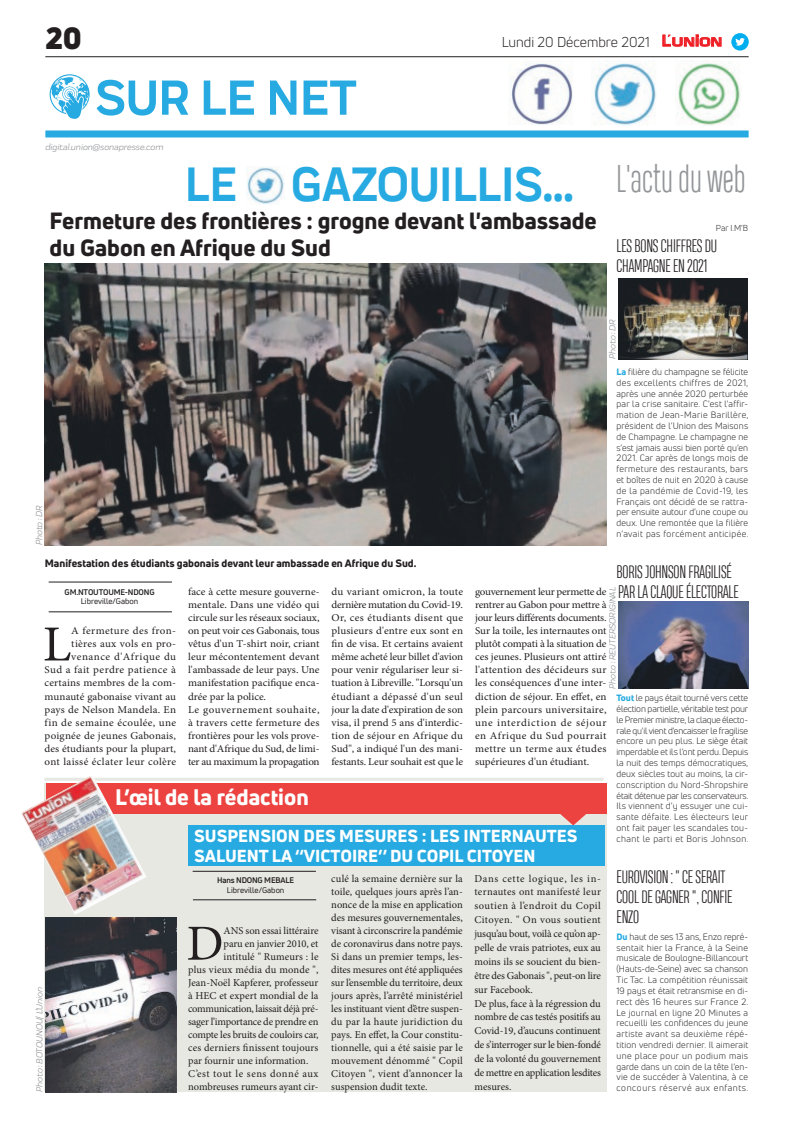
<style>
.page{position:relative;width:794px;height:1129px;background:#fff}
.page>*{position:absolute;margin:0;border:0;box-sizing:border-box;transform-origin:0 0}
.t1{font:700 51px "Praktika";color:#26aae1}
.t2{font:50.5px "Minion Pro";color:#231f20}
.t3{font:50.5px "Minion Pro";color:#231f20;scale:1.05 1}
.t4{font:700 50px "Praktika";color:#26aae1;scale:.95 1}
.t5{font:300 36px "Heading Compressed Pro";color:#939598;scale:.9 1}
.t6{font:900 30px "Uni Neue";color:#231f20}
.t7{font:800 23px/27.6px "Uni Neue";color:#231f20}
.t8{font:800 22px "Uni Neue";color:#fff}
.t9{font:300 17px/20.4px "Heading Compressed Pro";letter-spacing:-.01em;color:#231f20}
.t10{font:800 17px/20.4px "Uni Neue";color:#fff}
.t11{font:14px "Uni Neue";color:#231f20}
.t12{font:10.5px/13px "Minion Pro";color:#231f20;text-align:justify}
.t13{font:10.5px/13px "Minion Pro";color:#231f20;text-align:justify;scale:1.05 1}
.t14{font:10.5px/13px "Minion Pro";letter-spacing:.02em;color:#231f20;text-align:right;scale:1.05 1}
.t15{font:800 10.5px "Uni Neue";color:#231f20}
.t16{font:10.5px "Minion Pro";letter-spacing:-.025em;color:#231f20}
.t17{font:10.5px "Minion Pro";letter-spacing:-.02em;color:#231f20}
.t18{font:10.5px "Minion Pro";letter-spacing:.045em;color:#231f20}
.t19{font:9px/10.8px "Uni Neue";letter-spacing:.035em;color:#231f20;text-align:justify}
.t20{font:italic 9px "Praktika";color:#818386}
.t21{font:8.5px "Uni Neue";color:#231f20}
.t22{font:700 8px "Uni Neue";letter-spacing:-.02em;color:#231f20}
.t23{font:8px "Uni Neue";color:#231f20}
.s1{font-family:"Eurostile";font-weight:600;font-size:14.9px;color:#ee1d23}
.s2{font-family:"Eurostile";font-weight:600;font-size:11.4px;color:#ee1d23}
.s3{font-weight:800;color:#26aae1}
</style>
<div class="page">
<hr style="left:45px;top:56px;width:703px;height:1px;background:#231f20">
<div style="left:45px;top:130px;width:703px;height:7px;background:#26aae1"></div>
<svg style="left:662px;top:34px;width:60px;height:13px"></svg>
<div style="left:731px;top:33px;width:17px;height:18px;background:#00aeef;border-radius:50%"></div>
<svg style="left:735px;top:38px;width:10px;height:8px"></svg>
<img style="left:508px;top:62px;width:65px;height:63px">
<img style="left:593px;top:62px;width:64px;height:64px">
<img style="left:675px;top:62px;width:66px;height:64px">
<svg style="left:50px;top:74px;width:40px;height:45px"></svg>
<img style="left:246px;top:167px;width:38px;height:37px">
<hr style="left:44px;top:777px;width:559px;height:3px;background:#e7e8e2">
<div style="left:44px;top:782px;width:562px;height:309px;background:#e7e8e2"></div>
<div style="left:46px;top:782px;width:560px;height:31px;background:#ec4240"></div>
<img style="left:22px;top:776px;width:125px;height:138px">
<svg style="left:559px;top:813px;width:28px;height:12px"></svg>
<img style="left:618px;top:278px;width:129px;height:81px">
<img style="left:618px;top:601px;width:130px;height:87px">
<div style="left:189px;top:825px;width:416px;height:40px;background:#26aae1"></div>
<hr style="left:193px;top:899px;width:123px;height:1px;background:#231f20">
<hr style="left:193px;top:871px;width:123px;height:1px;background:#231f20">
<img style="left:45px;top:917px;width:132px;height:174px">
<hr style="left:49px;top:611px;width:123px;height:1px;background:#231f20">
<hr style="left:49px;top:581px;width:123px;height:1px;background:#231f20">
<img style="left:45px;top:264px;width:561px;height:281px">
<h3 class="t6" style="left:45px;top:17px;width:38px">20</h3>
<h1 class="t1" style="left:95px;top:57px;width:263px">SUR LE NET</h1>
<p class="t20" style="left:45px;top:140px;width:120px">digital.union@sonapresse.com</p>
<h3 class="t11" style="left:502px;top:33px;width:222px">Lundi 20 Décembre 2021 <span class="s1">L</span><span class="s2">UNION</span></h3>
<h3 class="t4" style="left:185px;top:145px;width:410px">LE GAZOUILLIS...</h3>
<h3 class="t7" style="left:50px;top:206px;width:548px">Fermeture des frontières : grogne devant l'ambassade du Gabon en Afrique du Sud</h3>
<h3 class="t5" style="left:616px;top:158px;width:145px">L'actu du web</h3>
<p class="t21" style="left:716px;top:223px;width:34px">Par I.M'B</p>
<h3 class="t9" style="left:616px;top:237px;width:102px">LES BONS CHIFFRES DU<br>CHAMPAGNE EN 2021</h3>
<p class="t20" style="left:606px;top:359px;width:41px;rotate:-90deg">Photo : DR</p>
<p class="t19" style="left:616px;top:366px;width:133px"><span class="s3">La</span> filière du champagne se félicite des excellents chiffres de 2021, après une année 2020 perturbée par la crise sanitaire. C'est l'affir&shy;mation de Jean-Marie Barillère, président de l’Union des Maisons de Champagne. Le champagne ne s’est jamais aussi bien porté qu’en 2021. Car après de longs mois de fermeture des restaurants, bars et boîtes de nuit en 2020 à cause de la pandémie de Covid-19, les Français ont décidé de se rattra&shy;per ensuite autour d’une coupe ou deux. Une remontée que la filière n’avait pas forcément anticipée.</p>
<h3 class="t9" style="left:616px;top:563px;width:124px">BORIS JOHNSON FRAGILISÉ<br>PAR LA CLAQUE ÉLECTORALE</h3>
<p class="t20" style="left:33px;top:545px;width:41px;rotate:-90deg">Photo : DR</p>
<p class="t15" style="left:45px;top:556px;width:373px">Manifestation des étudiants gabonais devant leur ambassade en Afrique du Sud.</p>
<p class="t20" style="left:606px;top:688px;width:103px;rotate:-90deg">Photo : REUTERSORIGINAL</p>
<p class="t13" style="left:188px;top:585px;width:127px;text-align:left">face à cette mesure gouverne&shy;mentale. Dans une vidéo qui circule sur les réseaux sociaux, on peut voir ces Gabonais, tous vêtus d'un T-shirt noir, criant leur mécontentement devant l'ambassade de leur pays. Une manifestation pacifique enca&shy;drée par la police.<br>Le gouvernement souhaite, à travers cette fermeture des frontières pour les vols prove&shy;nant d'Afrique du Sud, de limi&shy;ter au maximum la propagation</p>
<p class="t13" style="left:331px;top:585px;width:127px">du variant omicron, la toute dernière mutation du Covid-19.<br>Or, ces étudiants disent que plusieurs d'entre eux sont en fin de visa. Et certains avaient même acheté leur billet d'avion pour venir régulariser leur si&shy;tuation à Libreville. "Lorsqu'un étudiant a dépassé d'un seul jour la date d'expiration de son visa, il prend 5 ans d'interdic&shy;tion de séjour en Afrique du Sud", a indiqué l'un des mani&shy;festants. Leur souhait est que le</p>
<p class="t13" style="left:475px;top:585px;width:127px">gouvernement leur permette de rentrer au Gabon pour mettre à jour leurs différents documents.<br>Sur la toile, les internautes ont plutôt compati à la situation de ces jeunes. Plusieurs ont attiré l'attention des décideurs sur les conséquences d'une inter&shy;diction de séjour. En effet, en plein parcours universitaire, une interdiction de séjour en Afrique du Sud pourrait mettre un terme aux études supérieures d'un étudiant.</p>
<p class="t22" style="left:65px;top:587px;width:91px">GM.NTOUTOUME-NDONG</p>
<p class="t23" style="left:81px;top:596px;width:59px">Libreville/Gabon</p>
<p class="t14" style="left:45px;top:624px;width:127px">A fermeture des fron&shy;tières aux vols en pro&shy;venance d'Afrique du<br>Sud a fait perdre patience à certains membres de la com&shy;munauté gabonaise vivant au pays de Nelson Mandela. En fin de semaine écoulée, une poignée de jeunes Gabonais, des étudiants pour la plupart, ont laissé éclater leur colère</p>
<h2 class="t3" style="left:43px;top:610px;width:29px">L</h2>
<p class="t19" style="left:616px;top:692px;width:133px"><span class="s3">Tout</span> le pays était tourné vers cette élection partielle, véritable test pour le Premier ministre, la claque électo&shy;rale qu'il vient d'encaisser le fragilise encore un peu plus. Le siège était imperdable et ils l’ont perdu. Depuis la nuit des temps démocratiques, deux siècles tout au moins, la cir&shy;conscription du Nord-Shropshire était détenue par les conservateurs.<br>Ils viennent d’y essuyer une cui&shy;sante défaite. Les électeurs leur ont fait payer les scandales tou&shy;chant le parti et Boris Johnson.</p>
<h3 class="t9" style="left:616px;top:867px;width:117px">EUROVISION : "CE SERAIT<br>COOL DE GAGNER", CONFIE<br>ENZO</h3>
<p class="t19" style="left:616px;top:931px;width:133px"><span class="s3">Du</span> haut de ses 13 ans, Enzo repré&shy;sentait hier la France, à la Seine musicale de Boulogne-Billancourt (Hauts-de-Seine) avec sa chanson Tic Tac. La compétition réunissait 19 pays et était retransmise en di&shy;rect dès 16 heures sur France 2.<br>Le journal en ligne 20 Minutes a recueilli les confidences du jeune artiste avant sa deuxième répé&shy;tition vendredi dernier. Il aimerait une place pour un podium mais garde dans un coin de la tête l’en&shy;vie de succéder à Valentina, à ce concours réservé aux enfants.</p>
<h3 class="t8" style="left:115px;top:782px;width:195px">L’œil de la rédaction</h3>
<h3 class="t10" style="left:194px;top:825px;width:385px">SUSPENSION DES MESURES : LES INTERNAUTES<br>SALUENT LA ‘‘VICTOIRE’’ DU COPIL CITOYEN</h3>
<p class="t22" style="left:217px;top:874px;width:78px">Hans NDONG MEBALE</p>
<p class="t23" style="left:227px;top:885px;width:59px">Libreville/Gabon</p>
<p class="t12" style="left:331px;top:871px;width:133px">culé la semaine dernière sur la toile, quelques jours après l’an&shy;nonce de la mise en application des mesures gouvernementales, visant à circonscrire la pandémie de coronavirus dans notre pays.<br>Si dans un premier temps, les&shy;dites mesures ont été appliquées sur l’ensemble du territoire, deux jours après, l’arrêté ministériel les instituant vient d’être suspen&shy;du par la haute juridiction du pays. En effet, la Cour constitu&shy;tionnelle, qui a été saisie par le mouvement dénommé " Copil Citoyen ", vient d’annoncer la suspension dudit texte.</p>
<p class="t12" style="left:474px;top:871px;width:128px;line-height:13.9px;text-align:left">Dans cette logique, les in&shy;ternautes ont manifesté leur soutien à l’endroit du Copil<br>Citoyen. " On vous soutient jusqu’au bout, voilà ce qu’on ap&shy;pelle de vrais patriotes, eux au moins ils se soucient du bien&shy;être des Gabonais ", peut-on lire sur Facebook.<br>De plus, face à la régression du nombre de cas testés positifs au<br>Covid-19, d’aucuns continuent de s’interroger sur le bien-fondé de la volonté du gouvernement de mettre en application lesdites mesures.</p>
<h2 class="t2" style="left:186px;top:909px;width:39px">D</h2>
<p class="t12" style="left:223px;top:923px;width:96px">ANS son essai littéraire</p>
<p class="t12" style="left:223px;top:936px;width:96px">paru en janvier 2010, et</p>
<p class="t12" style="left:223px;top:949px;width:96px">intitulé " Rumeurs : le</p>
<p class="t12" style="left:188px;top:962px;width:132px">plus vieux média du monde ",</p>
<p class="t12" style="left:188px;top:975px;width:132px">Jean-Noël Kapferer, professeur</p>
<p class="t12" style="left:188px;top:988px;width:132px">à HEC et expert mondial de la</p>
<p class="t16" style="left:188px;top:1001px;width:132px">communication, laissait déjà pré-</p>
<p class="t17" style="left:188px;top:1014px;width:132px">sager l’importance de prendre en</p>
<p class="t12" style="left:188px;top:1027px;width:132px">compte les bruits de couloirs car,</p>
<p class="t12" style="left:188px;top:1040px;width:132px">ces derniers finissent toujours</p>
<p class="t12" style="left:188px;top:1053px;width:122px">par fournir une information.</p>
<p class="t18" style="left:188px;top:1066px;width:132px">C’est tout le sens donné aux</p>
<p class="t12" style="left:188px;top:1079px;width:132px">nombreuses rumeurs ayant cir-</p>
<p class="t20" style="left:33px;top:1091px;width:106px;rotate:-90deg">Photo : BOTOUNOU/ L’Union</p>
</div>
